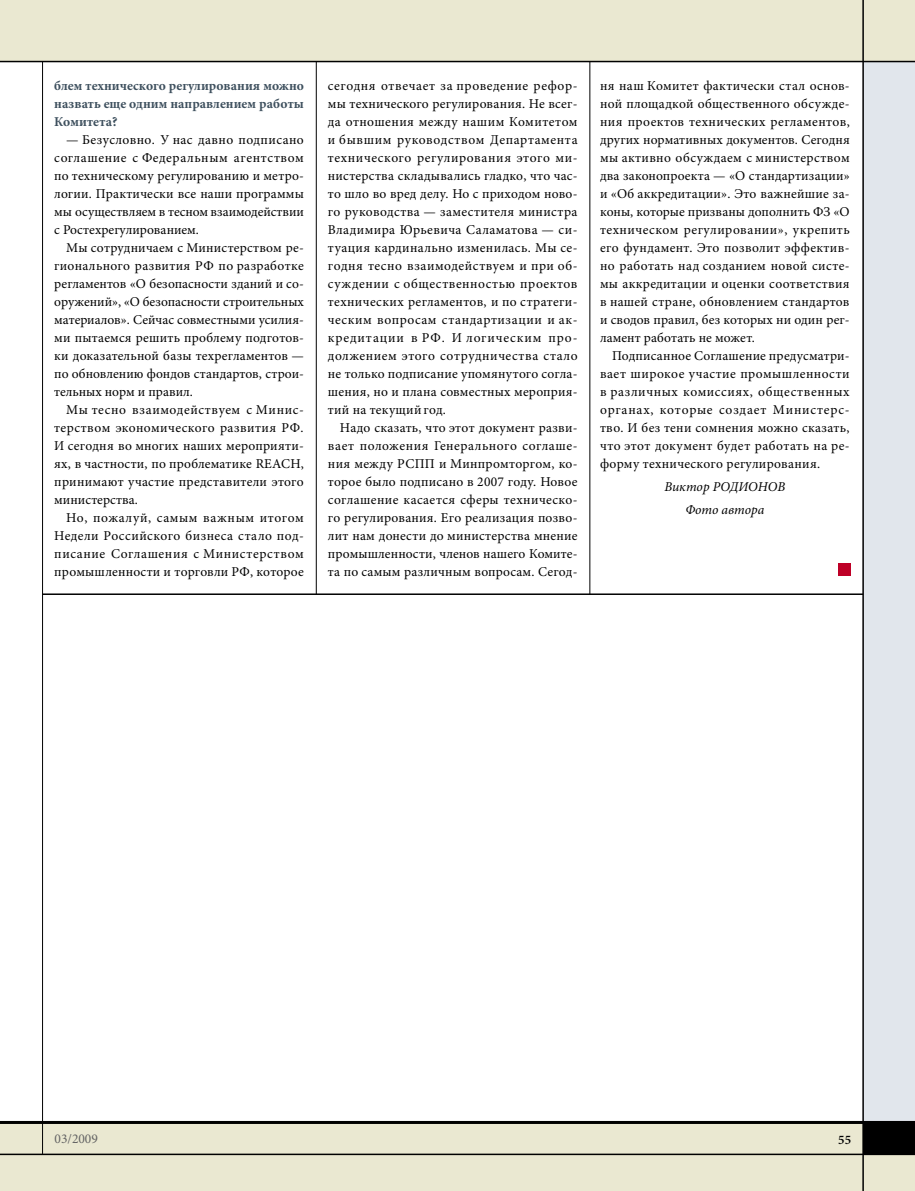
<style>
.page{position:relative;width:915px;height:1191px;background:#fff}
.page>*{position:absolute;margin:0;border:0;box-sizing:border-box;transform-origin:0 0}
.t1{font:13.5px/18px "Minion Pro";letter-spacing:.01em;color:#000;text-align:justify}
.t2{font:700 13.5px/18px "Minion Pro";color:#3e505e;text-align:justify}
.t3{font:italic 13.5px/23px "Minion Pro";color:#000;text-align:center}
.t4{font:13.5px "Minion Pro";color:#636363}
.t5{font:600 13.05px "Minion Pro";color:#000}
</style>
<div class="page">
<div style="left:862px;top:0;width:52px;height:1191px;background:#e1e6ec"></div>
<div style="left:0;top:1122px;width:914px;height:69px;background:#eae8d1"></div>
<div style="left:863px;top:1123px;width:51px;height:32px;background:#000"></div>
<div style="left:0;top:0;width:914px;height:62px;background:#eae8d1"></div>
<hr style="left:0;top:1121px;width:914px;height:3px;background:#000">
<hr style="left:0;top:61px;width:914px;height:1px;background:#000">
<hr style="left:862px;top:0;width:1px;height:1191px;background:#000">
<hr style="left:0;top:1153px;width:914px;height:2px;background:#000">
<hr style="left:316px;top:62px;width:1px;height:532px;background:#000">
<hr style="left:589px;top:62px;width:1px;height:532px;background:#000">
<hr style="left:42px;top:62px;width:1px;height:1092px;background:#000">
<hr style="left:43px;top:593px;width:819px;height:2px;background:#000">
<div style="left:838px;top:564px;width:12px;height:12px;background:#be0027"></div>
<p class="t2" style="left:54px;top:77px;width:251px">блем технического регулирования можно назвать еще одним направлением работы Комитета?</p>
<p class="t1" style="left:54px;top:131px;width:251px;text-indent:12px">— Безусловно. У нас давно подписано соглашение с Федеральным агентством по техническому регулированию и метро&shy;логии. Практически все наши программы мы осуществляем в тесном взаимодействии с Ростехрегулированием.</p>
<p class="t1" style="left:54px;top:239px;width:251px;text-indent:12px">Мы сотрудничаем с Министерством ре&shy;гионального развития РФ по разработке регламентов «О безопасности зданий и со&shy;оружений», «О безопасности строительных материалов». Сейчас совместными усилия&shy;ми пытаемся решить проблему подготов&shy;ки доказательной базы техрегламентов — по обновлению фондов стандартов, строи&shy;тельных норм и правил.</p>
<p class="t1" style="left:54px;top:401px;width:251px;text-indent:12px">Мы тесно взаимодействуем с Минис&shy;терством экономического развития РФ.<br>И сегодня во многих наших мероприяти&shy;ях, в частности, по проблематике REACH, принимают участие представители этого министерства.</p>
<p class="t1" style="left:54px;top:509px;width:251px;text-indent:12px">Но, пожалуй, самым важным итогом Недели Российского бизнеса стало под&shy;писание Соглашения с Министерством промышленности и торговли РФ, которое</p>
<p class="t1" style="left:328px;top:77px;width:251px">сегодня отвечает за проведение рефор&shy;мы технического регулирования. Не всег&shy;да отношения между нашим Комитетом и бывшим руководством Департамента технического регулирования этого ми&shy;нистерства складывались гладко, что час&shy;то шло во вред делу. Но с приходом ново&shy;го руководства — заместителя министра Владимира Юрьевича Саламатова — си&shy;туация кардинально изменилась. Мы се&shy;годня тесно взаимодействуем и при об&shy;суждении с общественностью проектов технических регламентов, и по стратеги&shy;ческим вопросам стандартизации и ак&shy;кредитации в РФ. И логическим про&shy;должением этого сотрудничества стало не только подписание упомянутого согла&shy;шения, но и плана совместных мероприя&shy;тий на текущий год.</p>
<p class="t1" style="left:328px;top:419px;width:251px;text-indent:12px">Надо сказать, что этот документ разви&shy;вает положения Генерального соглаше&shy;ния между РСПП и Минпромторгом, ко&shy;торое было подписано в 2007 году. Новое соглашение касается сферы техническо&shy;го регулирования. Его реализация позво&shy;лит нам донести до министерства мнение промышленности, членов нашего Комите&shy;та по самым различным вопросам. Сегод-</p>
<p class="t1" style="left:600px;top:77px;width:251px">ня наш Комитет фактически стал основ&shy;ной площадкой общественного обсужде&shy;ния проектов технических регламентов, других нормативных документов. Сегодня мы активно обсуждаем с министерством два законопроекта — «О стандартизации» и «Об аккредитации». Это важнейшие за&shy;коны, которые призваны дополнить ФЗ «О техническом регулировании», укрепить его фундамент. Это позволит эффектив&shy;но работать над созданием новой систе&shy;мы аккредитации и оценки соответствия в нашей стране, обновлением стандартов и сводов правил, без которых ни один рег&shy;ламент работать не может.</p>
<p class="t1" style="left:600px;top:347px;width:251px;text-indent:12px">Подписанное Соглашение предусматри&shy;вает широкое участие промышленности в различных комиссиях, общественных органах, которые создает Министерс&shy;тво. И без тени сомнения можно сказать, что этот документ будет работать на ре&shy;форму технического регулирования.</p>
<p class="t3" style="left:664px;top:475px;width:122px">Виктор РОДИОНОВ<br>Фото автора</p>
<p class="t4" style="left:55px;top:1129px;width:45px">03/2009</p>
<p class="t5" style="left:837px;top:1132px;width:14px">55</p>
</div>
